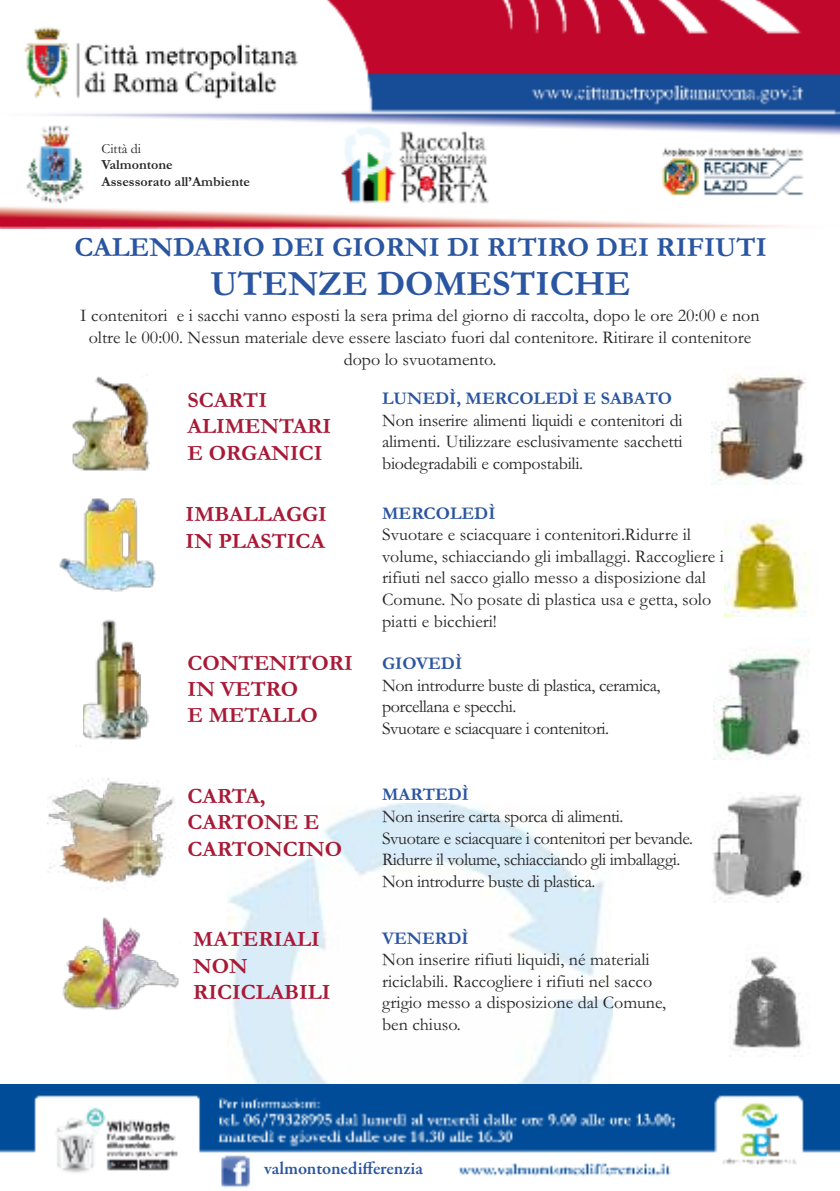
<style>
.page{position:relative;width:840px;height:1191px;background:#fff}
.page>*{position:absolute;margin:0;border:0;box-sizing:border-box;transform-origin:0 0}
.t1{font:700 36px "Garamond";color:#2a55a1}
.t2{font:700 28px "Garamond";color:#2a55a1}
.t3{font:700 22px/26.4px "Garamond";color:#a81936}
.t4{font:18px/21.6px "Garamond";color:#272526}
.t5{font:18px/21.6px "Garamond";letter-spacing:-.025em;color:#272526}
.t6{font:700 18px "Garamond";color:#2a55a1}
.t7{font:600 18px "Garamond Premr Pro";letter-spacing:-.005em;color:#2a55a1}
.t8{font:700 14px/16px "Garamond";color:#272526}
.t9{font:14px "Garamond";color:#272526}
</style>
<div class="page">
<img style="left:724px;top:519px;width:86px;height:97px">
<img style="left:713px;top:652px;width:96px;height:108px">
<img style="left:712px;top:794px;width:93px;height:108px">
<img style="left:711px;top:374px;width:95px;height:111px">
<img style="left:227px;top:803px;width:385px;height:281px">
<img style="left:730px;top:956px;width:72px;height:100px">
<img style="left:72px;top:375px;width:78px;height:96px">
<img style="left:59px;top:498px;width:96px;height:94px">
<img style="left:83px;top:619px;width:66px;height:121px">
<img style="left:47px;top:778px;width:127px;height:106px">
<img style="left:62px;top:917px;width:117px;height:93px">
<img style="left:0;top:0;width:839px;height:228px">
<img style="left:0;top:1084px;width:839px;height:104px">
<div style="left:91px;top:133px;width:142px;height:65px;background:#fff"></div>
<div style="left:256px;top:1161px;width:142px;height:26px;background:#fff"></div>
<p class="t9" style="left:101px;top:140px;width:41px">Città di</p>
<p class="t8" style="left:101px;top:157px;width:150px">Valmontone<br>Assessorato all’Ambiente</p>
<h2 class="t2" style="left:74px;top:230px;width:693px">CALENDARIO DEI GIORNI DI RITIRO DEI RIFIUTI</h2>
<h1 class="t1" style="left:210px;top:262px;width:422px">UTENZE DOMESTICHE</h1>
<p class="t4" style="left:80px;top:304px;width:680px;text-align:center">I contenitori e i sacchi vanno esposti la sera prima del giorno di raccolta, dopo le ore 20:00 e non oltre le 00:00. Nessun materiale deve essere lasciato fuori dal contenitore. Ritirare il contenitore dopo lo svuotamento.</p>
<p class="t3" style="left:187px;top:386px;width:145px">SCARTI<br>ALIMENTARI<br>E ORGANICI</p>
<p class="t3" style="left:185px;top:500px;width:143px">IMBALLAGGI<br>IN PLASTICA</p>
<p class="t3" style="left:187px;top:649px;width:167px">CONTENITORI<br>IN VETRO<br>E METALLO</p>
<p class="t3" style="left:187px;top:782px;width:156px">CARTA,<br>CARTONE E<br>CARTONCINO</p>
<p class="t6" style="left:382px;top:387px;width:291px">LUNEDÌ, MERCOLEDÌ E SABATO</p>
<p class="t4" style="left:382px;top:409px;width:302px;text-align:justify">Non inserire alimenti liquidi e contenitori di alimenti. Utilizzare esclusivamente sacchetti biodegradabili e compostabili.</p>
<p class="t6" style="left:382px;top:502px;width:115px">MERCOLEDÌ</p>
<p class="t4" style="left:382px;top:523px;width:343px">Svuotare e sciacquare i contenitori.Ridurre il volume, schiacciando gli imballaggi. Raccogliere i rifiuti nel sacco giallo messo a disposizione dal Comune. No posate di plastica usa e getta, solo piatti e bicchieri!</p>
<p class="t6" style="left:382px;top:652px;width:81px">GIOVEDÌ</p>
<p class="t5" style="left:382px;top:673px;width:280px">Non introdurre buste di plastica, ceramica, porcellana e specchi.<br>Svuotare e sciacquare i contenitori.</p>
<p class="t6" style="left:382px;top:783px;width:88px">MARTEDÌ</p>
<p class="t5" style="left:382px;top:805px;width:312px">Non inserire carta sporca di alimenti.<br>Svuotare e sciacquare i contenitori per bevande.<br>Ridurre il volume, schiacciando gli imballaggi.<br>Non introdurre buste di plastica.</p>
<p class="t3" style="left:193px;top:925px;width:139px">MATERIALI<br>NON<br>RICICLABILI</p>
<p class="t6" style="left:382px;top:927px;width:88px">VENERDÌ</p>
<p class="t4" style="left:382px;top:948px;width:285px">Non inserire rifiuti liquidi, né materiali riciclabili. Raccogliere i rifiuti nel sacco grigio messo a disposizione dal Comune, ben chiuso.</p>
<p class="t7" style="left:264px;top:1160px;width:160px">valmontonedifferenzia</p>
</div>
